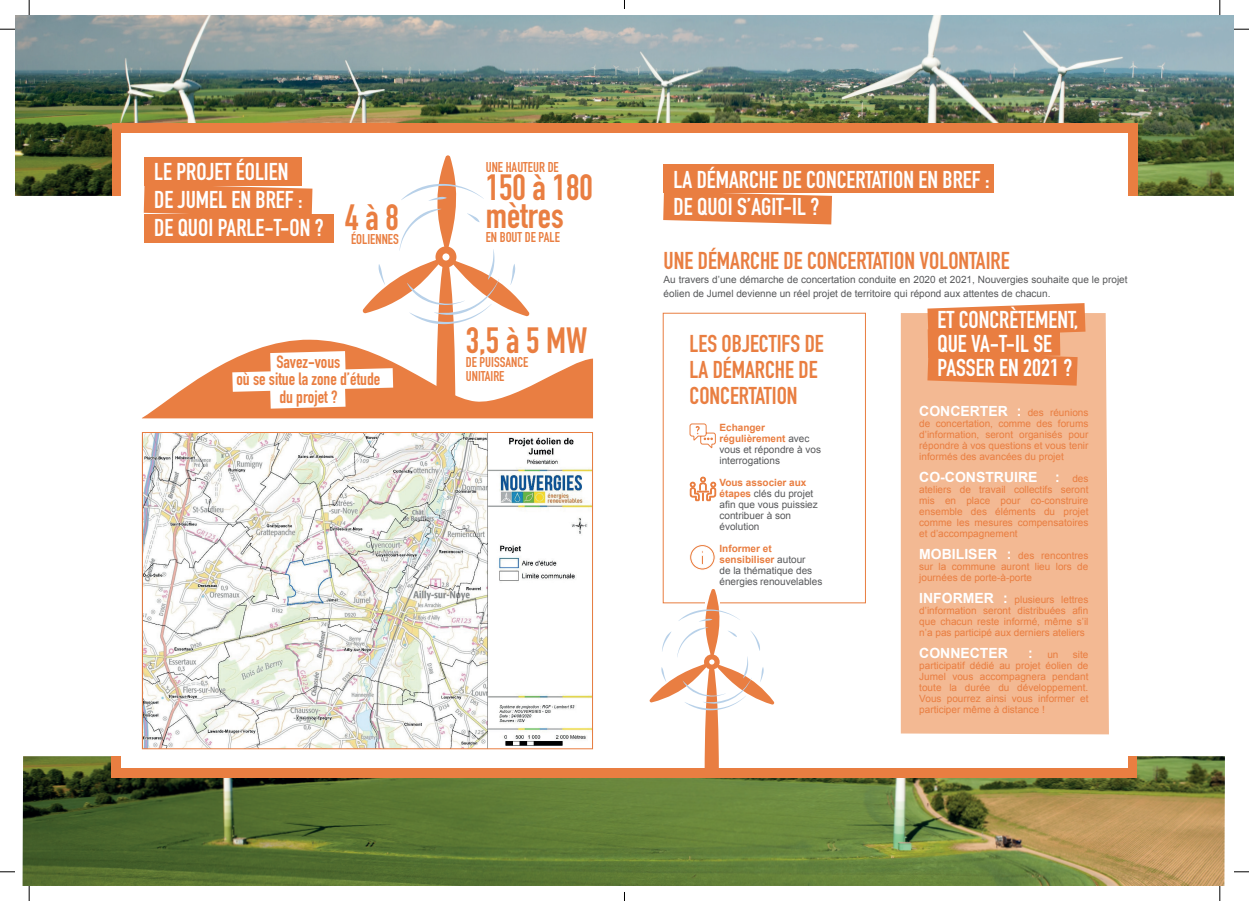
<style>
.page{position:relative;width:1249px;height:901px;background:#fff}
.page>*{position:absolute;margin:0;border:0;box-sizing:border-box;transform-origin:0 0}
.t1{font:700 36px/28px "DIN Condensed";color:#e97e41}
.t2{font:700 24px/28px "DIN Condensed";color:#fff}
.t3{font:700 24px/26px "DIN Condensed";color:#e97e41}
.t4{font:700 17.6px/17.6px "DIN Condensed";color:#e97e41;text-align:center}
.t5{font:700 14px/14px "DIN Condensed";color:#e97e41}
.t6{font:700 14px "Arial";color:#fff}
.t7{font:10px/11px "Arial";color:#e97e41;text-align:justify}
.t8{font:10px/11px "Arial";color:#57585a}
.s1{font-weight:700;color:#e97e41}
.s2{font-weight:700;font-size:14px;color:#fff}
</style>
<div class="page">
<img style="left:23px;top:756px;width:1202px;height:129px">
<img style="left:15px;top:15px;width:1219px;height:181px">
<div style="left:112px;top:756px;width:1025px;height:21px;background:#e97e41"></div>
<div style="left:112px;top:123px;width:1026px;height:73px;background:#e97e41"></div>
<div style="left:121px;top:133px;width:1007px;height:634px;background:#fff"></div>
<div style="left:901px;top:313px;width:208px;height:421px;background:#f3b993"></div>
<div style="left:664px;top:164px;width:330px;height:29px;background:#e97e41"></div>
<svg style="left:663px;top:191px;width:169px;height:33px;background:#ea8951"></svg>
<img style="left:144px;top:434px;width:447px;height:313px">
<div style="left:142px;top:432px;width:451px;height:317px;border:1px solid #e97e41"></div>
<div style="left:663px;top:312px;width:203px;height:291px;border:1px solid #e97e41"></div>
<svg style="left:142px;top:155px;width:451px;height:263px"></svg>
<svg style="left:927px;top:303px;width:158px;height:82px;background:#ea874f"></svg>
<svg style="left:689px;top:423px;width:27px;height:25px"></svg>
<svg style="left:690px;top:476px;width:26px;height:25px"></svg>
<svg style="left:689px;top:544px;width:27px;height:26px"></svg>
<svg style="left:649px;top:588px;width:126px;height:180px"></svg>
<svg style="left:0;top:29px;width:15px;height:1px"></svg>
<svg style="left:1234px;top:29px;width:15px;height:1px"></svg>
<svg style="left:0;top:871px;width:15px;height:1px"></svg>
<svg style="left:1234px;top:871px;width:15px;height:1px"></svg>
<svg style="left:29px;top:0;width:1px;height:15px"></svg>
<svg style="left:29px;top:885px;width:1px;height:15px"></svg>
<svg style="left:1219px;top:0;width:2px;height:15px"></svg>
<svg style="left:1219px;top:885px;width:2px;height:15px"></svg>
<h2 class="t2" style="left:154px;top:157px;width:171px">LE PROJET ÉOLIEN<br>DE JUMEL EN BREF :<br>DE QUOI PARLE-T-ON ?</h2>
<h2 class="t2" style="left:674px;top:166px;width:317px;line-height:27px">LA DÉMARCHE DE CONCERTATION EN BREF :<br>DE QUOI S’AGIT-IL ?</h2>
<h3 class="t5" style="left:486px;top:160px;width:75px">UNE HAUTEUR DE</h3>
<h1 class="t1" style="left:486px;top:173px;width:109px">150 à 180 mètres</h1>
<h3 class="t5" style="left:486px;top:230px;width:76px">EN BOUT DE PALE</h3>
<h1 class="t1" style="left:345px;top:203px;width:55px">4 à 8</h1>
<h3 class="t5" style="left:351px;top:232px;width:49px">ÉOLIENNES</h3>
<h3 class="t4" style="left:236px;top:352px;width:146px">Savez-vous<br>où se situe la zone d’étude du projet ?</h3>
<h1 class="t1" style="left:466px;top:326px;width:123px">3,5 à 5 MW</h1>
<h3 class="t5" style="left:466px;top:355px;width:64px">DE PUISSANCE<br>UNITAIRE</h3>
<h2 class="t3" style="left:664px;top:247px;width:348px">UNE DÉMARCHE DE CONCERTATION VOLONTAIRE</h2>
<p class="t8" style="left:664px;top:272px;width:466px;line-height:14px">Au travers d’une démarche de concertation conduite en 2020 et 2021, Nouvergies souhaite que le projet éolien de Jumel devienne un réel projet de territoire qui répond aux attentes de chacun.</p>
<h2 class="t3" style="left:690px;top:330px;width:136px">LES OBJECTIFS DE<br>LA DÉMARCHE DE<br>CONCERTATION</h2>
<p class="t8" style="left:719px;top:422px;width:103px"><span class="s1">Echanger régulièrement</span> avec vous et répondre à vos interrogations</p>
<p class="t8" style="left:719px;top:477px;width:100px"><span class="s1">Vous associer aux étapes</span> clés du projet afin que vous puissiez contribuer à son évolution</p>
<p class="t8" style="left:719px;top:543px;width:104px"><span class="s1">Informer et sensibiliser</span> autour<br>de la thématique des énergies renouvelables</p>
<h2 class="t2" style="left:937px;top:308px;width:142px;line-height:24px">ET CONCRÈTEMENT,<br>QUE VA-T-IL SE<br>PASSER EN 2021 ?</h2>
<p class="t7" style="left:919px;top:407px;width:171px"><span class="s2">CONCERTER :</span> des réunions de concertation, comme des forums d’information, seront organisés pour répondre à vos questions et vous tenir informés des avancées du projet</p>
<h3 class="t6" style="left:919px;top:468px;width:120px">CO-CONSTRUIRE</h3>
<p class="t7" style="left:919px;top:473px;width:171px;text-indent:136px"><span class="s2">:</span> des ateliers de travail collectifs seront mis en place pour co-construire ensemble des éléments du projet comme les mesures compensatoires et d’accompagnement</p>
<p class="t7" style="left:919px;top:550px;width:171px"><span class="s2">MOBILISER :</span> des rencontres sur la commune auront lieu lors de journées de porte-à-porte</p>
<p class="t7" style="left:919px;top:594px;width:171px"><span class="s2">INFORMER :</span> plusieurs lettres d’information seront distribuées afin que chacun reste informé, même s’il n’a pas participé aux derniers ateliers</p>
<h3 class="t6" style="left:919px;top:644px;width:90px">CONNECTER</h3>
<h3 class="t6" style="left:1028px;top:644px;width:6px">:</h3>
<p class="t7" style="left:1047px;top:649px;width:13px">un</p>
<p class="t7" style="left:919px;top:649px;width:171px;text-indent:154px">site participatif dédié au projet éolien de Jumel vous accompagnera pendant toute la durée du développement.<br>Vous pourrez ainsi vous informer et participer même à distance !</p>
</div>
